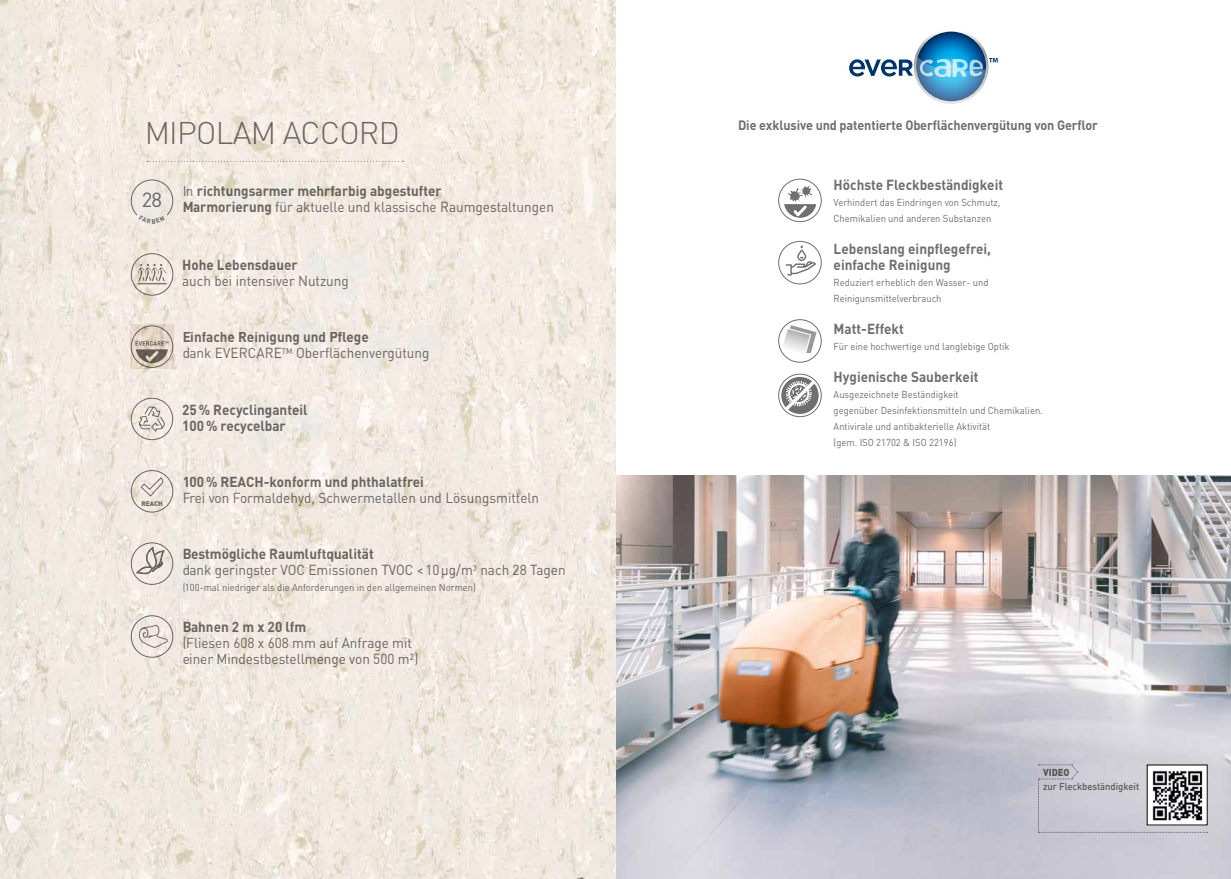
<style>
.page{position:relative;width:1231px;height:879px;background:#fff}
.page>*{position:absolute;margin:0;border:0;box-sizing:border-box;transform-origin:0 0}
.t1{font:300 31px "DIN Pro";letter-spacing:-.02em;color:#706f6f}
.t2{font:20.2px "DIN Pro";color:#706f6f}
.t3{font:700 14.4px/16px "DIN Pro";color:#706f6f;scale:.94 1}
.t4{font:14.4px/16px "DIN Pro";color:#706f6f;scale:.94 1}
.t5{font:700 13.4px "DIN Pro";letter-spacing:-.01em;color:#706f6f;scale:.94 1}
.t6{font:10px/16px "DIN Pro";color:#706f6f;scale:.94 1}
.t7{font:500 10px "DIN Pro";color:#575756;scale:.94 1}
.t8{font:900 10px "DIN Pro";color:#575756;scale:.94 1}
.t9{font:900 6.7px "DIN Pro";color:#706f6f}
.s1{font-weight:400}
.s2{font-weight:700}
</style>
<div class="page">
<img style="left:615px;top:476px;width:615px;height:403px">
<div style="left:778px;top:241px;width:43px;height:43px;border:1px solid #706f6f;border-radius:50%"></div>
<svg style="left:785px;top:246px;width:31px;height:29px"></svg>
<div style="left:778px;top:179px;width:43px;height:43px;border:1px solid #706f6f;border-radius:50%"></div>
<svg style="left:784px;top:185px;width:32px;height:33px"></svg>
<div style="left:778px;top:374px;width:43px;height:43px;border:1px solid #706f6f;border-radius:50%"></div>
<svg style="left:781px;top:377px;width:37px;height:37px"></svg>
<div style="left:782px;top:378px;width:35px;height:35px;background:#706f6f;border-radius:50%"></div>
<svg style="left:784px;top:380px;width:31px;height:30px"></svg>
<svg style="left:849px;top:31px;width:148px;height:73px"></svg>
<svg style="left:1037px;top:764px;width:170px;height:69px;background:#b9b8bf"></svg>
<svg style="left:778px;top:325px;width:38px;height:38px"></svg>
<div style="left:778px;top:319px;width:43px;height:44px;border:1px solid #706f6f;border-radius:50%"></div>
<img style="left:0;top:0;width:615px;height:879px">
<svg style="left:147px;top:161px;width:256px;height:1px"></svg>
<div style="left:347px;top:342px;width:39px;height:39px;background:#eaebeb;border-radius:50%"></div>
<div style="left:365px;top:317px;width:39px;height:39px;background:#efeae3;border-radius:50%"></div>
<div style="left:318px;top:271px;width:39px;height:39px;background:#f1ebe7;border-radius:50%"></div>
<div style="left:240px;top:421px;width:39px;height:39px;background:#eaebeb;border-radius:50%"></div>
<div style="left:361px;top:473px;width:39px;height:39px;background:#efeae4;border-radius:50%"></div>
<div style="left:406px;top:324px;width:39px;height:39px;background:#efe9e4;border-radius:50%"></div>
<div style="left:220px;top:183px;width:39px;height:39px;background:#eaebeb;border-radius:50%"></div>
<div style="left:296px;top:246px;width:39px;height:39px;background:#eaebeb;border-radius:50%"></div>
<div style="left:332px;top:246px;width:39px;height:39px;background:#eaebeb;border-radius:50%"></div>
<div style="left:294px;top:405px;width:39px;height:39px;background:#eaebeb;border-radius:50%"></div>
<div style="left:245px;top:399px;width:39px;height:39px;background:#eaebeb;border-radius:50%"></div>
<div style="left:264px;top:173px;width:40px;height:39px;background:#eeeae2;border-radius:50%"></div>
<div style="left:283px;top:309px;width:47px;height:48px;background:#efeae4;border-radius:50%"></div>
<div style="left:161px;top:552px;width:50px;height:50px;background:#ede9e3;border-radius:50%"></div>
<div style="left:123px;top:172px;width:58px;height:58px;background:#f1ebe1;border-radius:50%"></div>
<div style="left:131px;top:253px;width:42px;height:43px;border:1px solid #706f6f;border-radius:50%"></div>
<svg style="left:137px;top:263px;width:30px;height:19px"></svg>
<div style="left:137px;top:282px;width:31px;height:3px;border:1px solid #fff"></div>
<div style="left:131px;top:325px;width:42px;height:43px;border:1px solid #706f6f;border-radius:50%"></div>
<svg style="left:135px;top:341px;width:33px;height:22px"></svg>
<div style="left:131px;top:398px;width:42px;height:42px;border:1px solid #706f6f;border-radius:50%"></div>
<svg style="left:139px;top:406px;width:26px;height:26px"></svg>
<div style="left:131px;top:470px;width:42px;height:42px;border:1px solid #706f6f;border-radius:50%"></div>
<svg style="left:140px;top:476px;width:24px;height:21px"></svg>
<div style="left:131px;top:542px;width:42px;height:43px;border:1px solid #706f6f;border-radius:50%"></div>
<svg style="left:136px;top:546px;width:28px;height:28px"></svg>
<svg style="left:134px;top:619px;width:37px;height:36px"></svg>
<div style="left:131px;top:615px;width:42px;height:43px;border:1px solid #706f6f;border-radius:50%"></div>
<svg style="left:130px;top:179px;width:44px;height:45px"></svg>
<h1 class="t1" style="left:144px;top:112px;width:257px">MIPOLAM ACCORD</h1>
<h2 class="t2" style="left:141px;top:186px;width:22px">28</h2>
<h3 class="t3" style="left:182px;top:183px;width:397px"><span class="s1">In</span> richtungsarmer mehrfarbig abgestufter<br>Marmorierung <span class="s1">für aktuelle und klassische Raumgestaltungen</span></h3>
<h3 class="t3" style="left:182px;top:256px;width:124px">Hohe Lebensdauer</h3>
<h3 class="t4" style="left:182px;top:272px;width:179px">auch bei intensiver Nutzung</h3>
<h3 class="t4" style="left:182px;top:329px;width:264px"><span class="s2">Einfache Reinigung und Pflege<br></span>dank EVERCARE<sup>TM</sup> Oberflächenvergütung</h3>
<p class="t9" style="left:141px;top:498px;width:23px">REACH</p>
<h3 class="t3" style="left:182px;top:401px;width:135px">25 % Recyclinganteil<br>100 % recycelbar</h3>
<h3 class="t3" style="left:182px;top:473px;width:258px">100 % REACH-konform und phthalatfrei</h3>
<h3 class="t4" style="left:182px;top:489px;width:381px">Frei von Formaldehyd, Schwermetallen und Lösungsmitteln</h3>
<h3 class="t4" style="left:182px;top:545px;width:409px"><span class="s2">Bestmögliche Raumluftqualität<br></span>dank geringster VOC Emissionen TVOC &lt;10μg/m<sup>3</sup> nach 28 Tagen</h3>
<p class="t6" style="left:182px;top:579px;width:314px">(100-mal niedriger als die Anforderungen in den allgemeinen Normen)</p>
<h3 class="t3" style="left:182px;top:618px;width:134px">Bahnen 2 m x 20 lfm</h3>
<h3 class="t4" style="left:182px;top:634px;width:253px">(Fliesen 608 x 608 mm auf Anfrage mit einer Mindestbestellmenge von 500 m²)</h3>
<h3 class="t5" style="left:738px;top:116px;width:384px">Die exklusive und patentierte Oberflächenvergütung von Gerflor</h3>
<h3 class="t3" style="left:833px;top:176px;width:182px">Höchste Fleckbeständigkeit</h3>
<p class="t6" style="left:833px;top:194px;width:179px">Verhindert das Eindringen von Schmutz,<br>Chemikalien und anderen Substanzen</p>
<h3 class="t3" style="left:833px;top:240px;width:169px">Lebenslang einpflegefrei, einfache Reinigung</h3>
<p class="t6" style="left:833px;top:274px;width:166px">Reduziert erheblich den Wasser- und<br>Reinigunsmittelverbrauch</p>
<h3 class="t3" style="left:833px;top:320px;width:76px">Matt-Effekt</h3>
<p class="t6" style="left:833px;top:338px;width:189px">Für eine hochwertige und langlebige Optik</p>
<h3 class="t3" style="left:833px;top:368px;width:156px">Hygienische Sauberkeit</h3>
<p class="t6" style="left:833px;top:386px;width:224px">Ausgezeichnete Beständigkeit<br>gegenüber Desinfektionsmitteln und Chemikalien.<br>Antivirale und antibakterielle Aktivität<br>(gem. ISO 21702 &amp; ISO 22196)</p>
<p class="t8" style="left:1042px;top:765px;width:30px">VIDEO</p>
<p class="t7" style="left:1042px;top:779px;width:104px">zur Fleckbeständigkeit</p>
</div>
